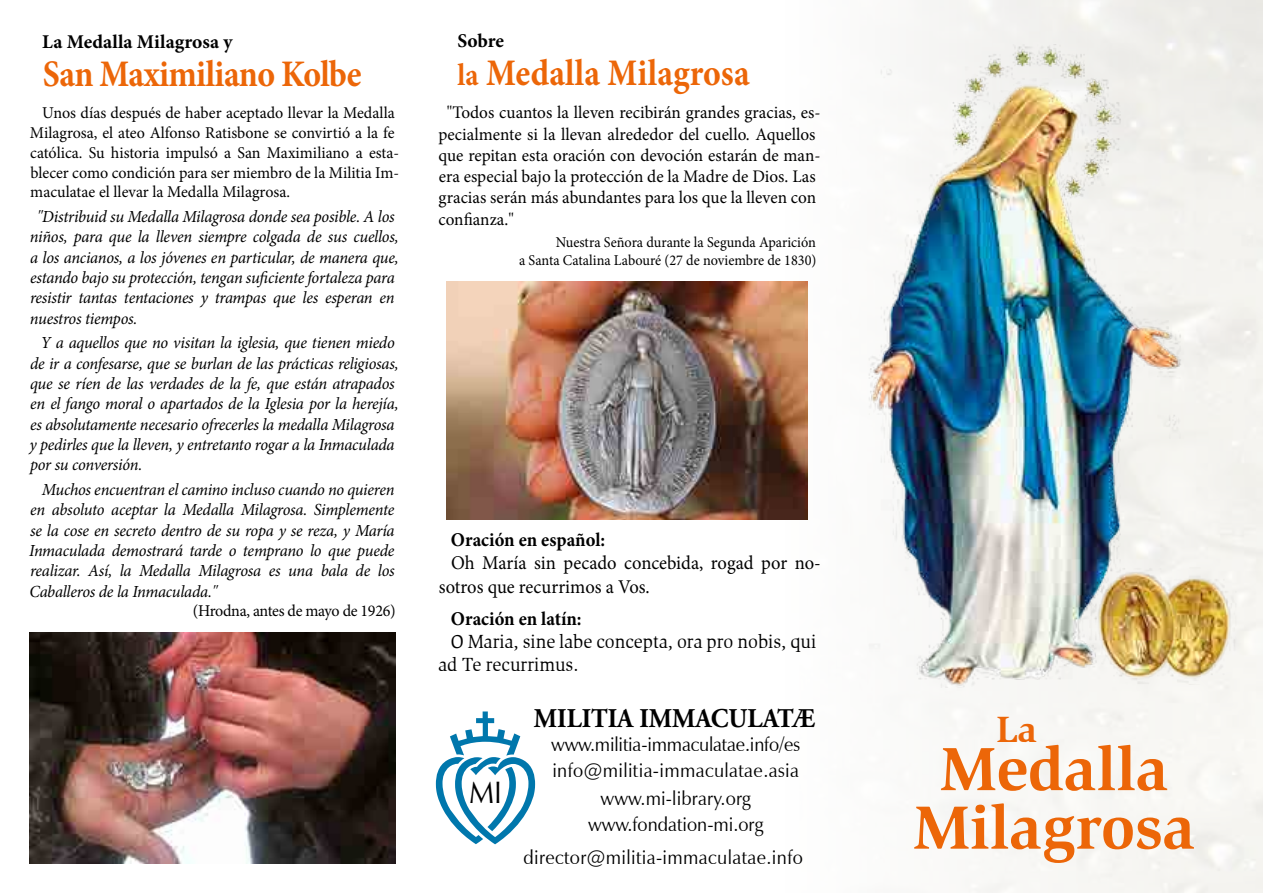
<style>
.page{position:relative;width:1263px;height:893px;background:#fff}
.page>*{position:absolute;margin:0;border:0;box-sizing:border-box;transform-origin:0 0}
.t1{font:700 63px/58.5px "Slimbach Itc TEE";color:#ec6608;text-align:center}
.t2{font:700 37.5px "Minion Pro";letter-spacing:-.01em;color:#ec6608;scale:.9 1}
.t3{font:700 37.5px "Slimbach Itc TEE";color:#ec6608}
.t4{font:31.05px "Zapf Humanist 601 BT";color:#000;scale:.91 1}
.t5{font:700 27px "Adobe Garamond Pro";color:#000;scale:.95 1}
.t6{font:19.5px/28.7px "Zapf Humanist 601 L2";letter-spacing:.02em;color:#000;text-align:center;scale:.95 1}
.t7{font:19.5px/23.4px "Minion Pro";color:#000;scale:.95 1}
.t8{font:19.5px/23.4px "Slimbach Itc TEE";color:#000;scale:.95 1}
.t9{font:700 19.5px "Minion Pro";color:#000;scale:.95 1}
.t10{font:19.5px "Zapf Humanist 601 L2";letter-spacing:-.01em;color:#000;scale:.95 1}
.t11{font:700 19.5px "Minion Pro";color:#000}
.t12{font:19.5px "Zapf Humanist 601 L2";color:#000;scale:.95 1}
.t13{font:17.7px/21.3px "Minion Pro";color:#000}
.t14{font:italic 16.95px/20.4px "Minion Pro";letter-spacing:-.015em;color:#000}
.t15{font:16.5px/19.8px "Minion Pro";color:#000}
.t16{font:16.5px "Minion Pro";letter-spacing:-.025em;color:#000}
.t17{font:15px/18px "Minion Pro";color:#000;text-align:right;scale:.95 1}
.s1{font-size:31.5px}
</style>
<div class="page">
<img style="left:813px;top:45px;width:450px;height:643px">
<img style="left:1155px;top:544px;width:93px;height:141px">
<img style="left:1077px;top:545px;width:98px;height:140px">
<img style="left:30px;top:632px;width:365px;height:231px">
<img style="left:446px;top:281px;width:362px;height:239px">
<svg style="left:436px;top:711px;width:99px;height:133px"></svg>
<p class="t11" style="left:42px;top:28px;width:192px">La Medalla Milagrosa y</p>
<h2 class="t2" style="left:43px;top:47px;width:355px">San Maximiliano Kolbe</h2>
<p class="t15" style="left:30px;top:103px;width:371px;text-indent:12px">Unos días después de haber aceptado llevar la Medalla Milagrosa, el ateo Alfonso Ratisbone se convirtió a la fe católica. Su historia impulsó a San Maximiliano a esta&shy;blecer como condición para ser miembro de la Militia Im&shy;maculatae el llevar la Medalla Milagrosa.</p>
<p class="t14" style="left:30px;top:206px;width:370px;text-indent:7px">"Distribuid su Medalla Milagrosa donde sea posible. A los niños, para que la lleven siempre colgada de sus cuellos, a los ancianos, a los jóvenes en particular, de manera que, estando bajo su protección, tengan suficiente fortaleza para resistir tantas tentaciones y trampas que les esperan en nuestros tiempos.</p>
<p class="t14" style="left:29px;top:333px;width:371px;text-indent:11px">Y a aquellos que no visitan la iglesia, que tienen miedo de ir a confesarse, que se burlan de las prácticas religiosas, que se ríen de las verdades de la fe, que están atrapados en el fango moral o apartados de la Iglesia por la herejía, es absolutamente necesario ofrecerles la medalla Milagrosa y pedirles que la lleven, y entretanto rogar a la Inmaculada por su conversión.</p>
<p class="t14" style="left:29px;top:479px;width:367px;text-align:justify;text-indent:12px">Muchos encuentran el camino incluso cuando no quieren en absoluto aceptar la Medalla Milagrosa. Simplemente se la cose en secreto dentro de su ropa y se reza, y María Inmaculada demostrará tarde o temprano lo que puede realizar. Así, la Medalla Milagrosa es una bala de los Caballeros de la Inmaculada."</p>
<p class="t16" style="left:193px;top:600px;width:204px">(Hrodna, antes de mayo de 1926)</p>
<p class="t11" style="left:457px;top:27px;width:48px">Sobre</p>
<h2 class="t2" style="left:457px;top:46px;width:326px"><span class="s1">la</span> Medalla Milagrosa</h2>
<p class="t13" style="left:438px;top:102px;width:384px;text-indent:9px">"Todos cuantos la lleven recibirán grandes gracias, es&shy;pecialmente si la llevan alrededor del cuello. Aquellos que repitan esta oración con devoción estarán de man&shy;era especial bajo la protección de la Madre de Dios. Las gracias serán más abundantes para los que la lleven con confianza."</p>
<p class="t17" style="left:519px;top:233px;width:314px">Nuestra Señora durante la Segunda Aparición<br>a Santa Catalina Labouré (27 de noviembre de 1830)</p>
<p class="t9" style="left:451px;top:526px;width:164px">Oración en español:</p>
<p class="t7" style="left:439px;top:551px;width:404px;text-indent:12px">Oh María sin pecado concebida, rogad por no&shy;sotros que recurrimos a Vos.</p>
<p class="t9" style="left:451px;top:605px;width:139px">Oración en latín:</p>
<p class="t8" style="left:438px;top:630px;width:399px;text-indent:13px">O Maria, sine labe concepta, ora pro nobis, qui ad Te recurrimus.</p>
<h3 class="t5" style="left:534px;top:703px;width:298px">MILITIA IMMACULATÆ</h3>
<h3 class="t4" style="left:469px;top:773px;width:37px">MI</h3>
<p class="t10" style="left:551px;top:732px;width:263px">www.militia-immaculatae.info/es</p>
<p class="t6" style="left:552px;top:756px;width:261px">info@militia-immaculatae.asia www.mi-library.org</p>
<p class="t12" style="left:588px;top:812px;width:186px">www.fondation-mi.org</p>
<p class="t6" style="left:523px;top:843px;width:296px">director@militia-immaculatae.info</p>
<h2 class="t3" style="left:996px;top:707px;width:42px">La</h2>
<h1 class="t1" style="left:913px;top:741px;width:284px">Medalla<br>Milagrosa</h1>
</div>
